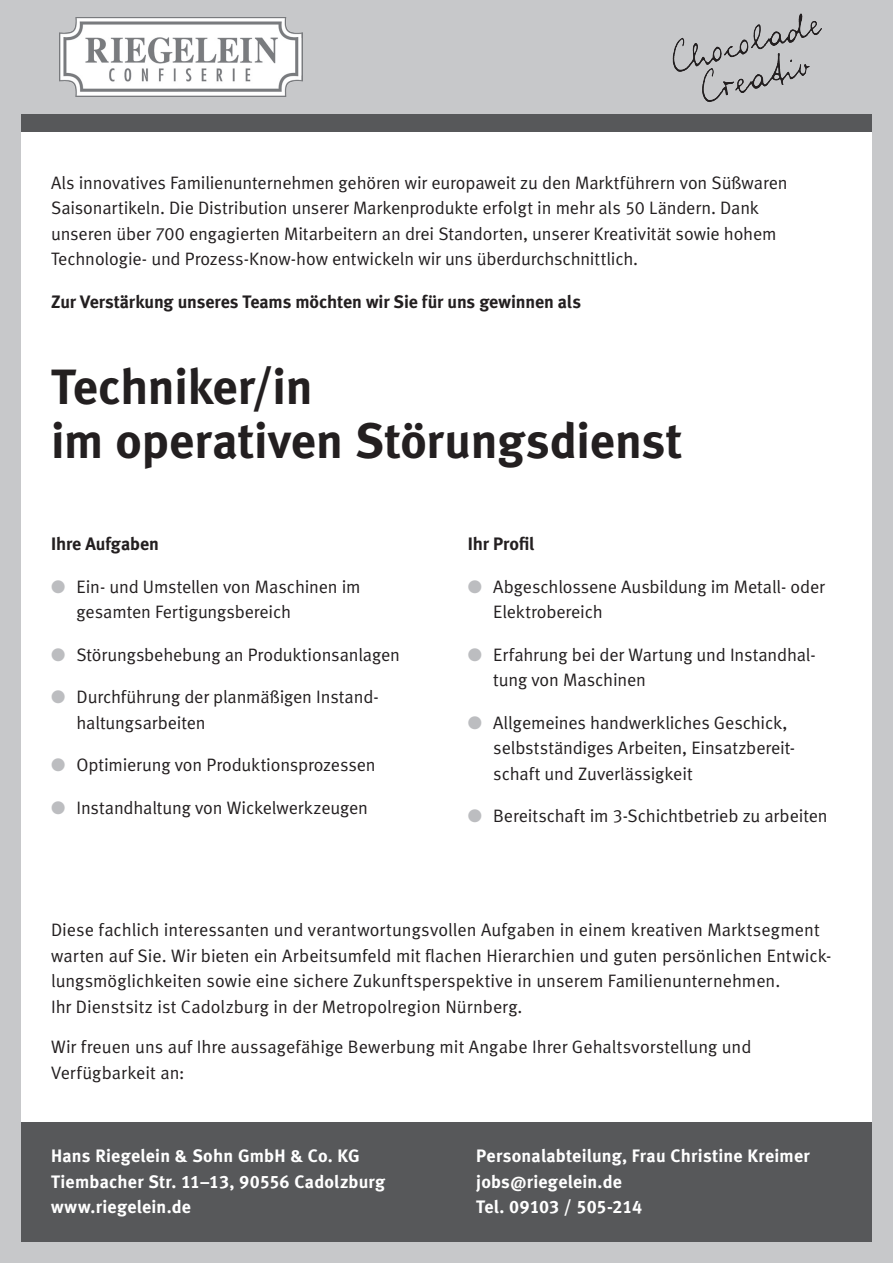
<style>
.page{position:relative;width:893px;height:1263px;background:#c7c8ca}
.page>*{position:absolute;margin:0;border:0;box-sizing:border-box;transform-origin:0 0}
.t1{font:49.5px "Meta Bold LF";letter-spacing:-.005em;color:#231f20}
.t2{font:18px/25.5px "Meta Normal LF";letter-spacing:-.005em;color:#231f20}
.t3{font:18px "Meta Bold LF";letter-spacing:.01em;color:#fff}
.t4{font:18px "Meta Bold LF";letter-spacing:-.005em;color:#231f20}
.t5{font:18px "Meta Bold LF";letter-spacing:-.01em;color:#fff}
.s1{color:#bcbdc0}
</style>
<div class="page">
<div style="left:21px;top:132px;width:851px;height:1003px;background:#fff"></div>
<img style="left:60px;top:18px;width:243px;height:79px">
<div style="left:21px;top:1123px;width:851px;height:119px;background:#57585a"></div>
<img style="left:672px;top:13px;width:150px;height:89px">
<div style="left:21px;top:115px;width:851px;height:17px;background:#57585a"></div>
<p class="t2" style="left:51px;top:169px;width:738px">Als innovatives Familienunternehmen gehören wir europaweit zu den Marktführern von Süßwaren Saisonartikeln. Die Distribution unserer Markenprodukte erfolgt in mehr als 50 Ländern. Dank unseren über 700 engagierten Mitarbeitern an drei Standorten, unserer Kreativität sowie hohem Technologie- und Prozess-Know-how entwickeln wir uns überdurchschnittlich.</p>
<p class="t4" style="left:51px;top:291px;width:531px">Zur Verstärkung unseres Teams möchten wir Sie für uns gewinnen als</p>
<p class="t1" style="left:51px;top:357px;width:263px">Techniker/in</p>
<p class="t1" style="left:51px;top:411px;width:633px">im operativen Störungsdienst</p>
<p class="t4" style="left:51px;top:533px;width:110px">Ihre Aufgaben</p>
<p class="t2" style="left:77px;top:573px;width:286px;text-indent:-26px"><span class="s1">●</span> Ein- und Umstellen von Maschinen im gesamten Fertigungsbereich</p>
<p class="t2" style="left:51px;top:641px;width:351px"><span class="s1">●</span> Störungsbehebung an Produktionsanlagen</p>
<p class="t2" style="left:77px;top:684px;width:304px;text-indent:-26px"><span class="s1">●</span> Durchführung der planmäßigen Instand&shy;haltungsarbeiten</p>
<p class="t2" style="left:51px;top:752px;width:326px"><span class="s1">●</span> Optimierung von Produktionsprozessen</p>
<p class="t2" style="left:51px;top:794px;width:319px"><span class="s1">●</span> Instandhaltung von Wickelwerkzeugen</p>
<p class="t4" style="left:468px;top:533px;width:68px">Ihr Profil</p>
<p class="t2" style="left:493px;top:573px;width:333px;text-indent:-26px"><span class="s1">●</span> Abgeschlossene Ausbildung im Metall- oder<br>Elektrobereich</p>
<p class="t2" style="left:493px;top:641px;width:324px;text-indent:-26px"><span class="s1">●</span> Erfahrung bei der Wartung und Instandhal&shy;tung von Maschinen</p>
<p class="t2" style="left:493px;top:709px;width:303px;text-indent:-26px"><span class="s1">●</span> Allgemeines handwerkliches Geschick, selbstständiges Arbeiten, Einsatzbereit&shy;schaft und Zuverlässigkeit</p>
<p class="t2" style="left:468px;top:803px;width:361px"><span class="s1">●</span> Bereitschaft im 3-Schichtbetrieb zu arbeiten</p>
<p class="t2" style="left:51px;top:917px;width:782px">Diese fachlich interessanten und verantwortungsvollen Aufgaben in einem kreativen Marktsegment warten auf Sie. Wir bieten ein Arbeitsumfeld mit flachen Hierarchien und guten persönlichen Entwick&shy;lungsmöglichkeiten sowie eine sichere Zukunftsperspektive in unserem Familienunternehmen.<br>Ihr Dienstsitz ist Cadolzburg in der Metropolregion Nürnberg.</p>
<p class="t2" style="left:51px;top:1034px;width:702px">Wir freuen uns auf Ihre aussagefähige Bewerbung mit Angabe Ihrer Gehaltsvorstellung und<br>Verfügbarkeit an:</p>
<p class="t3" style="left:51px;top:1145px;width:310px">Hans Riegelein &amp; Sohn GmbH &amp; Co. KG</p>
<p class="t3" style="left:51px;top:1171px;width:336px">Tiembacher Str. 11–13, 90556 Cadolzburg</p>
<p class="t3" style="left:51px;top:1196px;width:141px">www.riegelein.de</p>
<p class="t3" style="left:476px;top:1145px;width:335px">Personalabteilung, Frau Christine Kreimer</p>
<p class="t3" style="left:476px;top:1171px;width:147px">jobs@riegelein.de</p>
<p class="t5" style="left:476px;top:1196px;width:167px">Tel. 09103 / 505-214</p>
</div>
